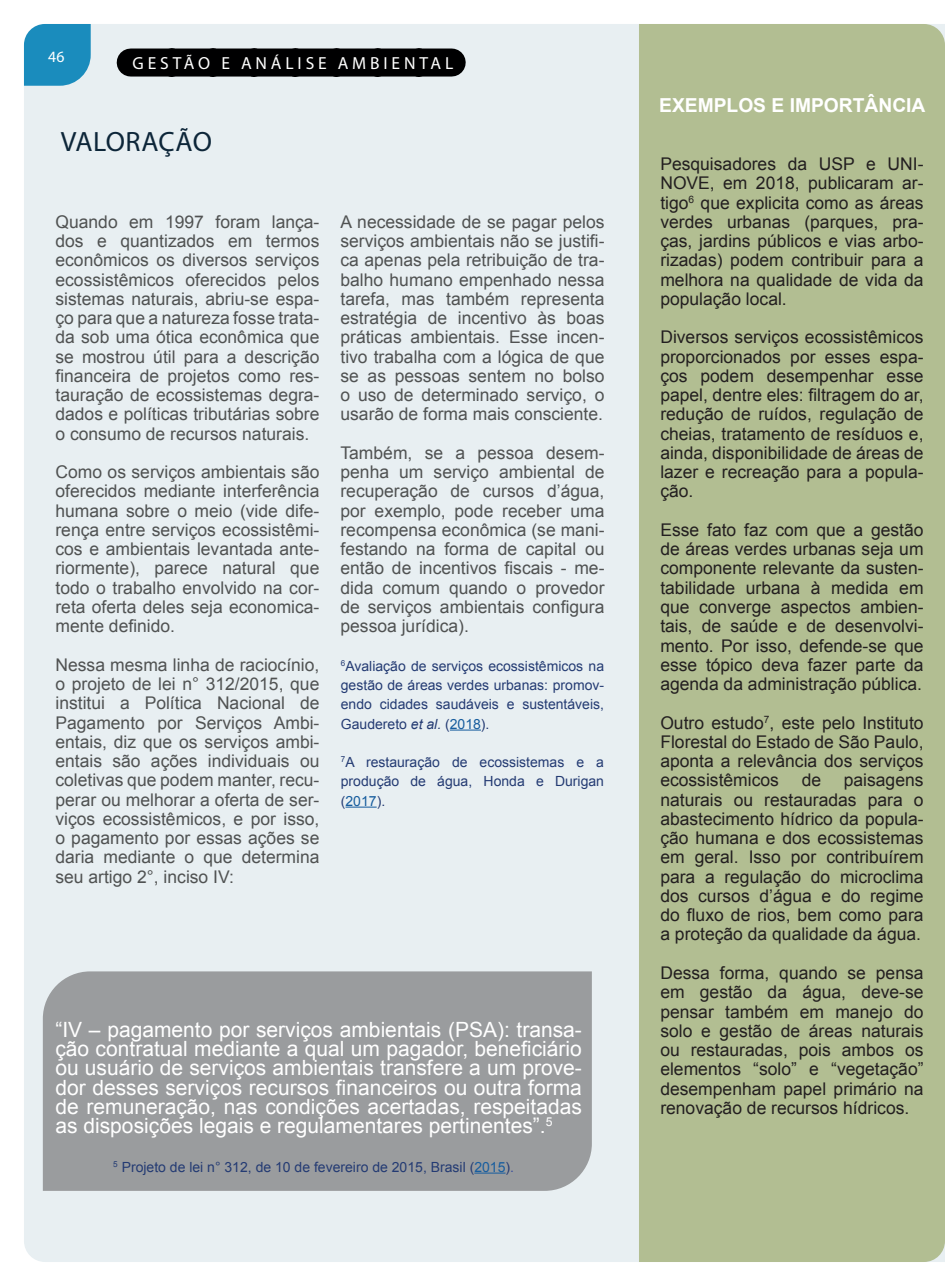
<style>
.page{position:relative;width:945px;height:1286px;background:#fff}
.page>*{position:absolute;margin:0;border:0;box-sizing:border-box;transform-origin:0 0}
.Intro_heading__2{font:28px "Myriad Pro";letter-spacing:.01em;color:#0d2639}
.Normal_text_small_8p{font:21px/19.2px "Arial";color:#fff;text-align:justify}
.Normal_text_small_8p-2{font:700 19.25px "Arial";color:#fff}
.Normal_text{font:17.5px/19.2px "Arial";color:#505252;text-align:justify}
.Normal_text_small_8p-3{font:17.5px/19.2px "Arial";color:#231f20;text-align:justify}
.Header_Master_page_b{font:17.5px "Myriad Pro";letter-spacing:.22em;color:#fff}
.t1{font:15.75px "Myriad Pro";color:#fff}
.Normal_text_small_8p-4{font:14px/19.2px "Arial";color:#243b73;text-align:justify}
.s1{font-style:italic}
.s2{color:#175d9e}
.s3{color:#3e519d}
</style>
<div class="page">
<div style="left:24px;top:24px;width:615px;height:1237px;background:#e8eff2"></div>
<div style="left:639px;top:24px;width:306px;height:1237px;background:#b2be92"></div>
<div style="left:43px;top:971px;width:549px;height:219px;background:#9a9c9e"></div>
<hr style="left:474px;top:1172px;width:32px;height:1px;background:#175d9e">
<hr style="left:450px;top:729px;width:31px;height:1px;background:#175d9e">
<hr style="left:346px;top:806px;width:31px;height:1px;background:#175d9e">
<svg style="left:24px;top:24px;width:67px;height:62px;background:#2b94c1"></svg>
<div style="left:131px;top:48px;width:321px;height:28px;background:#000001"></div>
<p class="t1" style="left:48px;top:47px;width:18px">46</p>
<p class="Header_Master_page_b" style="left:133px;top:52px;width:322px">GESTÃO E ANÁLISE AMBIENTAL</p>
<p class="Intro_heading__2" style="left:61px;top:124px;width:153px">VALORAÇÃO</p>
<p class="Normal_text" style="left:55px;top:212px;width:266px">Quando em 1997 foram lança&shy;dos e quantizados em termos econômicos os diversos serviços ecossistêmicos oferecidos pelos sistemas naturais, abriu-se espa&shy;ço para que a natureza fosse trata&shy;da sob uma ótica econômica que se mostrou útil para a descrição financeira de projetos como res&shy;tauração de ecossistemas degra&shy;dados e políticas tributárias sobre o consumo de recursos naturais.</p>
<p class="Normal_text" style="left:55px;top:462px;width:266px">Como os serviços ambientais são oferecidos mediante interferência humana sobre o meio (vide dife&shy;rença entre serviços ecossistêmi&shy;cos e ambientais levantada ante&shy;riormente), parece natural que todo o trabalho envolvido na cor&shy;reta oferta deles seja economica&shy;mente definido.</p>
<p class="Normal_text" style="left:55px;top:655px;width:266px">Nessa mesma linha de raciocínio, o projeto de lei n° 312/2015, que institui a Política Nacional de Pagamento por Serviços Ambi&shy;entais, diz que os serviços ambi&shy;entais são ações individuais ou coletivas que podem manter, recu&shy;perar ou melhorar a oferta de ser&shy;viços ecossistêmicos, e por isso, o pagamento por essas ações se daria mediante o que determina seu artigo 2°, inciso IV:</p>
<p class="Normal_text" style="left:340px;top:212px;width:266px">A necessidade de se pagar pelos serviços ambientais não se justifi&shy;ca apenas pela retribuição de tra&shy;balho humano empenhado nessa tarefa, mas também representa estratégia de incentivo às boas práticas ambientais. Esse incen&shy;tivo trabalha com a lógica de que se as pessoas sentem no bolso o uso de determinado serviço, o usarão de forma mais consciente.</p>
<p class="Normal_text" style="left:340px;top:443px;width:266px">Também, se a pessoa desem&shy;penha um serviço ambiental de recuperação de cursos d’água, por exemplo, pode receber uma recompensa econômica (se mani&shy;festando na forma de capital ou então de incentivos fiscais - me&shy;dida comum quando o provedor de serviços ambientais configura pessoa jurídica).</p>
<p class="Normal_text_small_8p-4" style="left:341px;top:656px;width:265px"><sup>6</sup>Avaliação de serviços ecossistêmicos na gestão de áreas verdes urbanas: promov&shy;endo cidades saudáveis e sustentáveis, Gaudereto <span class="s1">et al.</span> (<span class="s2">2018</span>).</p>
<p class="Normal_text_small_8p-4" style="left:341px;top:752px;width:265px"><sup>7</sup>A restauração de ecossistemas e a produção de água, Honda e Durigan (<span class="s2">2017</span>).</p>
<p class="Normal_text_small_8p" style="left:55px;top:1019px;width:528px">“IV – pagamento por serviços ambientais (PSA): transa&shy;ção contratual mediante a qual um pagador, beneficiário ou usuário de serviços ambientais transfere a um prove&shy;dor desses serviços recursos financeiros ou outra forma de remuneração, nas condições acertadas, respeitadas as disposições legais e regulamentares pertinentes”.<sup>5</sup></p>
<p class="Normal_text_small_8p-4" style="left:113px;top:1156px;width:402px"><sup>5</sup> Projeto de lei n° 312, de 10 de fevereiro de 2015, Brasil (<span class="s2">2015</span>)<span class="s3">.</span></p>
<p class="Normal_text_small_8p-2" style="left:659px;top:93px;width:268px">EXEMPLOS E IMPORTÂNCIA</p>
<p class="Normal_text_small_8p-3" style="left:660px;top:154px;width:265px">Pesquisadores da USP e UNI-NOVE, em 2018, publicaram ar&shy;tigo<sup>6</sup> que explicita como as áreas verdes urbanas (parques, pra&shy;ças, jardins públicos e vias arbo&shy;rizadas) podem contribuir para a melhora na qualidade de vida da população local.</p>
<p class="Normal_text_small_8p-3" style="left:660px;top:328px;width:265px">Diversos serviços ecossistêmicos proporcionados por esses espa&shy;ços podem desempenhar esse papel, dentre eles: filtragem do ar, redução de ruídos, regulação de cheias, tratamento de resíduos e, ainda, disponibilidade de áreas de lazer e recreação para a popula&shy;ção.</p>
<p class="Normal_text_small_8p-3" style="left:660px;top:520px;width:265px">Esse fato faz com que a gestão de áreas verdes urbanas seja um componente relevante da susten&shy;tabilidade urbana à medida em que converge aspectos ambien&shy;tais, de saúde e de desenvolvi&shy;mento. Por isso, defende-se que esse tópico deva fazer parte da agenda da administração pública.</p>
<p class="Normal_text_small_8p-3" style="left:660px;top:713px;width:265px">Outro estudo<sup>7</sup>, este pelo Instituto Florestal do Estado de São Paulo, aponta a relevância dos serviços ecossistêmicos</p>
<p class="Normal_text_small_8p-3" style="left:660px;top:770px;width:265px;text-indent:183px">paisagens naturais ou restauradas para o abastecimento hídrico da popula&shy;ção humana e dos ecossistemas em geral. Isso por contribuírem para a regulação do microclima dos cursos d’água e do regime do fluxo de rios, bem como para a proteção da qualidade da água.</p>
<p class="Normal_text_small_8p-3" style="left:660px;top:963px;width:265px">Dessa forma, quando se pensa em gestão da água, deve-se pensar também em manejo do solo e gestão de áreas naturais ou restauradas, pois ambos os elementos “solo” e “vegetação” desempenham papel primário na renovação de recursos hídricos.</p>
<p class="Normal_text_small_8p-3" style="left:802px;top:770px;width:21px">de</p>
</div>
